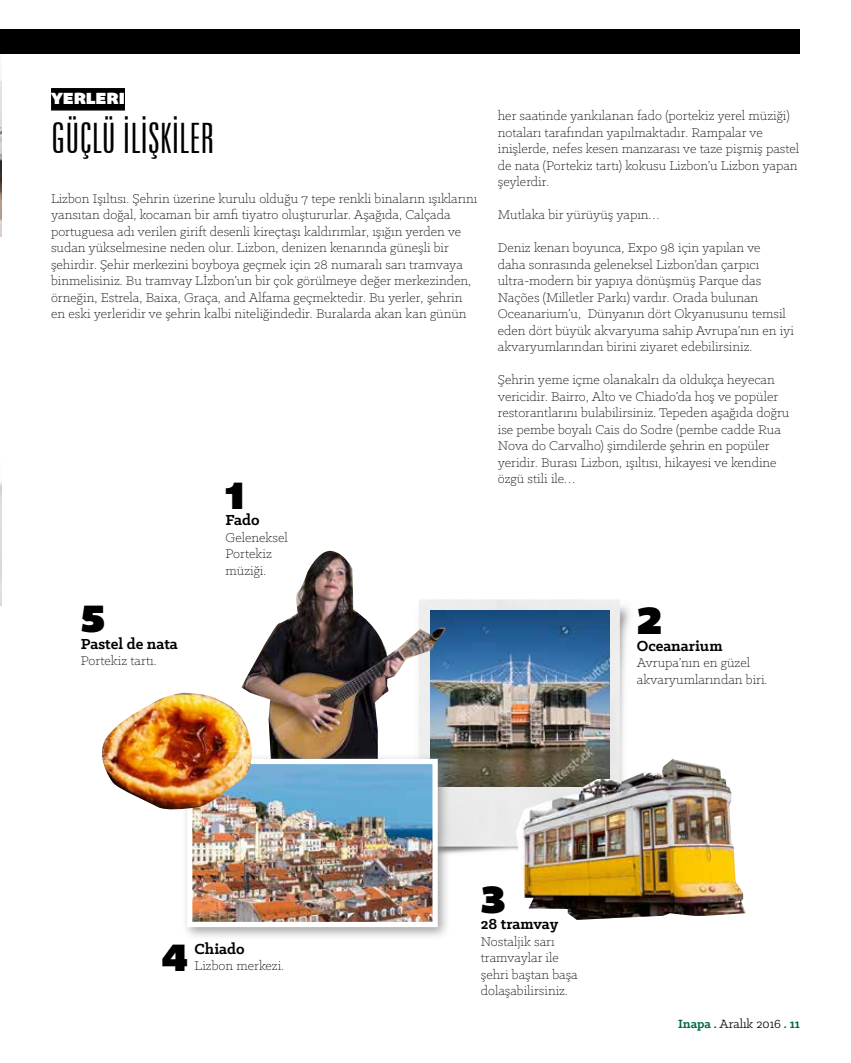
<style>
.page{position:relative;width:851px;height:1063px;background:#fff}
.page>*{position:absolute;margin:0;border:0;box-sizing:border-box;transform-origin:0 0}
.t1{font:300 extra-condensed 42px "Zurich BT";letter-spacing:.005em;color:#000}
.t2{font:39px "Bemio";color:#000}
.t3{font:700 16.5px "Klinic Slab";color:#000}
.t4{font:16.5px "Bemio";color:#fff}
.t5{font:300 14.25px/16.5px "Klinic Slab";color:#000}
.t6{font:13.5px "Klinic Slab";color:#000}
.s1{font-weight:700;color:#006944}
</style>
<div class="page">
<img style="left:0;top:79px;width:1px;height:157px">
<img style="left:0;top:482px;width:1px;height:124px">
<div style="left:0;top:30px;width:799px;height:24px;background:#000"></div>
<div style="left:51px;top:88px;width:74px;height:23px;background:#000"></div>
<img style="left:448px;top:599px;width:182px;height:255px">
<img style="left:448px;top:610px;width:161px;height:177px">
<img style="left:241px;top:551px;width:207px;height:202px">
<div style="left:181px;top:753px;width:270px;height:188px;background:#868686;opacity:.75"></div>
<img style="left:193px;top:765px;width:238px;height:156px">
<div style="left:187px;top:759px;width:250px;height:168px;border:5px solid #fff"></div>
<img style="left:515px;top:759px;width:230px;height:161px">
<img style="left:102px;top:693px;width:153px;height:118px">
<p class="t4" style="left:51px;top:85px;width:75px">YERLERI</p>
<h1 class="t1" style="left:51px;top:115px;width:165px">GÜÇLÜ İLİŞKİLER</h1>
<p class="t5" style="left:51px;top:189px;width:428px">Lizbon Işıltısı. Şehrin üzerine kurulu olduğu 7 tepe renkli binaların ışıklarını yansıtan doğal, kocaman bir amfi tiyatro oluştururlar. Aşağıda, Calçada portuguesa adı verilen girift desenli kireçtaşı kaldırımlar, ışığın yerden ve sudan yükselmesine neden olur. Lizbon, denizen kenarında güneşli bir şehirdir. Şehir merkezini boyboya geçmek için 28 numaralı sarı tramvaya binmelisiniz. Bu tramvay Lİzbon’un bir çok görülmeye değer merkezinden, örneğin, Estrela, Baixa, Graça, and Alfama geçmektedir. Bu yerler, şehrin en eski yerleridir ve şehrin kalbi niteliğindedir. Buralarda akan kan günün</p>
<h2 class="t2" style="left:81px;top:588px;width:26px">5</h2>
<p class="t3" style="left:81px;top:633px;width:98px">Pastel de nata</p>
<p class="t5" style="left:81px;top:652px;width:77px">Portekiz tartı.</p>
<h2 class="t2" style="left:225px;top:464px;width:21px">1</h2>
<p class="t3" style="left:225px;top:509px;width:36px">Fado</p>
<p class="t5" style="left:225px;top:529px;width:64px">Geleneksel<br>Portekiz müziği.</p>
<p class="t5" style="left:497px;top:107px;width:303px">her saatinde yankılanan fado (portekiz yerel müziği) notaları tarafından yapılmaktadır. Rampalar ve inişlerde, nefes kesen manzarası ve taze pişmiş pastel de nata (Portekiz tartı) kokusu Lizbon’u Lizbon yapan şeylerdir.</p>
<p class="t5" style="left:497px;top:206px;width:163px">Mutlaka bir yürüyüş yapın…</p>
<p class="t5" style="left:497px;top:239px;width:297px">Deniz kenarı boyunca, Expo 98 için yapılan ve<br>daha sonrasında geleneksel Lizbon’dan çarpıcı ultra-modern bir yapıya dönüşmüş Parque das Nações (Milletler Parkı) vardır. Orada bulunan Oceanarium’u, Dünyanın dört Okyanusunu temsil eden dört büyük akvaryuma sahip Avrupa’nın en iyi akvaryumlarından birini ziyaret edebilirsiniz.</p>
<p class="t5" style="left:497px;top:371px;width:293px">Şehrin yeme içme olanakalrı da oldukça heyecan vericidir. Bairro, Alto ve Chiado’da hoş ve popüler restorantlarını bulabilirsiniz. Tepeden aşağıda doğru ise pembe boyalı Cais do Sodre (pembe cadde Rua Nova do Carvalho) şimdilerde şehrin en popüler yeridir. Burası Lizbon, ışıltısı, hikayesi ve kendine özgü stili ile…</p>
<h2 class="t2" style="left:636px;top:590px;width:27px">2</h2>
<p class="t3" style="left:636px;top:635px;width:87px">Oceanarium</p>
<p class="t5" style="left:636px;top:654px;width:132px">Avrupa’nın en güzel akvaryumlarından biri.</p>
<h2 class="t2" style="left:162px;top:926px;width:28px">4</h2>
<p class="t3" style="left:195px;top:938px;width:51px">Chiado</p>
<p class="t5" style="left:195px;top:957px;width:91px">Lizbon merkezi.</p>
<h2 class="t2" style="left:480px;top:868px;width:26px">3</h2>
<p class="t3" style="left:480px;top:913px;width:79px">28 tramvay</p>
<p class="t5" style="left:480px;top:933px;width:98px">Nostaljik sarı tramvaylar ile şehri baştan başa dolaşabilirsiniz.</p>
<p class="t6" style="left:678px;top:1015px;width:123px"><span class="s1">Inapa .</span> Aralık 2016 <span class="s1">. 11</span></p>
</div>
